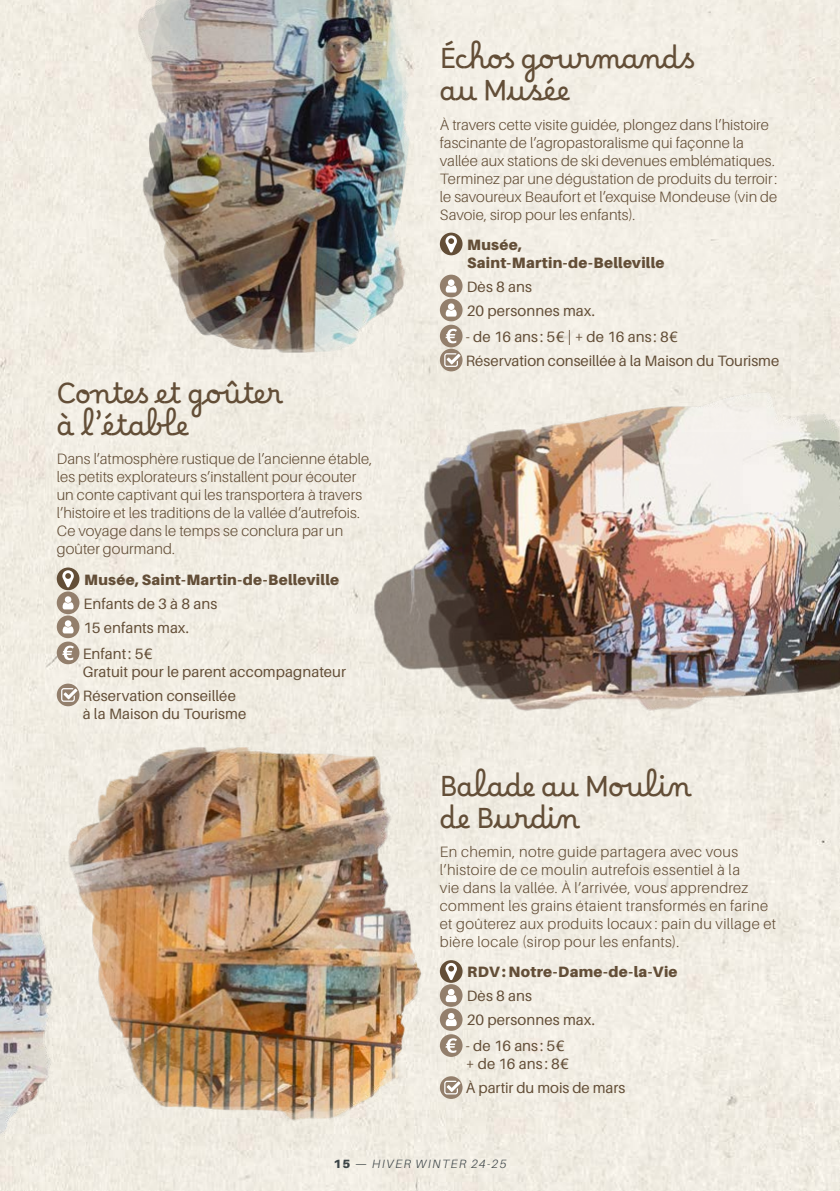
<style>
.page{position:relative;width:840px;height:1191px;background:#fff}
.page>*{position:absolute;margin:0;border:0;box-sizing:border-box;transform-origin:0 0}
.t1{font:28px/32px "Borel";color:#634e37}
.t2{font:300 15px/18px "Aileron";letter-spacing:.01em;color:#634e37}
.t3{font:15px/24px "Aileron";letter-spacing:.005em;color:#634e37}
.t4{font:900 15px/18px "Aileron";letter-spacing:.015em;color:#634e37}
.t5{font:italic 300 12px "Aileron";letter-spacing:.13em;color:#3d4548}
.s1{font-weight:900;font-style:normal}
.s2{font-weight:400;font-style:normal}
</style>
<div class="page">
<div style="left:0;top:0;width:839px;height:1191px;background:#f2eee4"></div>
<img style="left:0;top:713px;width:150px;height:451px">
<img style="left:123px;top:0;width:297px;height:364px">
<img style="left:222px;top:320px;width:617px;height:514px">
<img style="left:13px;top:732px;width:426px;height:413px">
<div style="left:439px;top:233px;width:23px;height:22px;background:#634e37;border-radius:50%"></div>
<svg style="left:445px;top:235px;width:11px;height:17px"></svg>
<div style="left:439px;top:275px;width:23px;height:22px;background:#937f6c;border-radius:50%"></div>
<svg style="left:445px;top:279px;width:11px;height:13px"></svg>
<div style="left:439px;top:299px;width:23px;height:22px;background:#937f6c;border-radius:50%"></div>
<svg style="left:445px;top:303px;width:11px;height:13px"></svg>
<div style="left:439px;top:325px;width:23px;height:22px;background:#937f6c;border-radius:50%"></div>
<svg style="left:445px;top:329px;width:11px;height:14px"></svg>
<div style="left:439px;top:349px;width:23px;height:22px;background:#937f6c;border-radius:50%"></div>
<svg style="left:444px;top:353px;width:16px;height:14px"></svg>
<div style="left:57px;top:567px;width:22px;height:23px;background:#634e37;border-radius:50%"></div>
<svg style="left:62px;top:570px;width:12px;height:17px"></svg>
<div style="left:57px;top:591px;width:22px;height:23px;background:#937f6c;border-radius:50%"></div>
<svg style="left:63px;top:596px;width:11px;height:13px"></svg>
<div style="left:57px;top:615px;width:22px;height:23px;background:#937f6c;border-radius:50%"></div>
<svg style="left:63px;top:620px;width:11px;height:13px"></svg>
<div style="left:57px;top:641px;width:22px;height:23px;background:#937f6c;border-radius:50%"></div>
<svg style="left:62px;top:645px;width:12px;height:15px"></svg>
<div style="left:57px;top:683px;width:22px;height:23px;background:#937f6c;border-radius:50%"></div>
<svg style="left:61px;top:688px;width:16px;height:14px"></svg>
<div style="left:439px;top:960px;width:23px;height:22px;background:#634e37;border-radius:50%"></div>
<svg style="left:445px;top:963px;width:11px;height:17px"></svg>
<div style="left:439px;top:984px;width:23px;height:22px;background:#937f6c;border-radius:50%"></div>
<svg style="left:445px;top:989px;width:11px;height:13px"></svg>
<div style="left:439px;top:1008px;width:23px;height:22px;background:#937f6c;border-radius:50%"></div>
<svg style="left:445px;top:1013px;width:11px;height:13px"></svg>
<svg style="left:439px;top:1034px;width:23px;height:23px"></svg>
<svg style="left:445px;top:1038px;width:11px;height:14px"></svg>
<svg style="left:439px;top:1076px;width:23px;height:23px"></svg>
<svg style="left:444px;top:1080px;width:16px;height:14px"></svg>
<h1 class="t1" style="left:57px;top:377px;width:226px">Contes et goûter à l’étable</h1>
<p class="t2" style="left:57px;top:450px;width:317px">Dans l’atmosphère rustique de l’ancienne étable, les petits explorateurs s’installent pour écouter un conte captivant qui les transportera à travers l’histoire et les traditions de la vallée d’autrefois.<br>Ce voyage dans le temps se conclura par un goûter gourmand.</p>
<p class="t4" style="left:84px;top:570px;width:256px">Musée, Saint-Martin-de-Belleville</p>
<p class="t3" style="left:83px;top:591px;width:135px">Enfants de 3 à 8 ans<br>15 enfants max.</p>
<p class="t3" style="left:83px;top:644px;width:265px;line-height:18px">Enfant: 5€<br>Gratuit pour le parent accompagnateur</p>
<p class="t3" style="left:83px;top:686px;width:165px;line-height:18px">Réservation conseillée à la Maison du Tourisme</p>
<h1 class="t1" style="left:439px;top:43px;width:257px">Échos gourmands au Musée</h1>
<p class="t2" style="left:439px;top:115px;width:339px">À travers cette visite guidée, plongez dans l’histoire fascinante de l’agropastoralisme qui façonne la vallée aux stations de ski devenues emblématiques.<br>Terminez par une dégustation de produits du terroir: le savoureux Beaufort et l’exquise Mondeuse (vin de Savoie, sirop pour les enfants).</p>
<p class="t4" style="left:467px;top:235px;width:199px">Musée,<br>Saint-Martin-de-Belleville</p>
<p class="t3" style="left:466px;top:275px;width:130px">Dès 8 ans<br>20 personnes max.</p>
<p class="t3" style="left:465px;top:325px;width:315px">- de 16 ans : 5€ | + de 16 ans : 8€<br>Réservation conseillée à la Maison du Tourisme</p>
<h1 class="t1" style="left:439px;top:770px;width:251px">Balade au Moulin de Burdin</h1>
<p class="t2" style="left:439px;top:843px;width:337px">En chemin, notre guide partagera avec vous l’histoire de ce moulin autrefois essentiel à la<br>vie dans la vallée. À l’arrivée, vous apprendrez comment les grains étaient transformés en farine et goûterez aux produits locaux : pain du village et bière locale (sirop pour les enfants).</p>
<p class="t4" style="left:467px;top:962px;width:212px">RDV: Notre-Dame-de-la-Vie</p>
<p class="t3" style="left:466px;top:984px;width:130px">Dès 8 ans<br>20 personnes max.</p>
<p class="t3" style="left:465px;top:1037px;width:105px;line-height:18px">- de 16 ans : 5€ + de 16 ans : 8€</p>
<p class="t3" style="left:465px;top:1076px;width:161px">À partir du mois de mars</p>
<p class="t5" style="left:333px;top:1157px;width:174px"><span class="s1">15</span> <span class="s2">—</span> HIVER WINTER 24-25</p>
</div>
